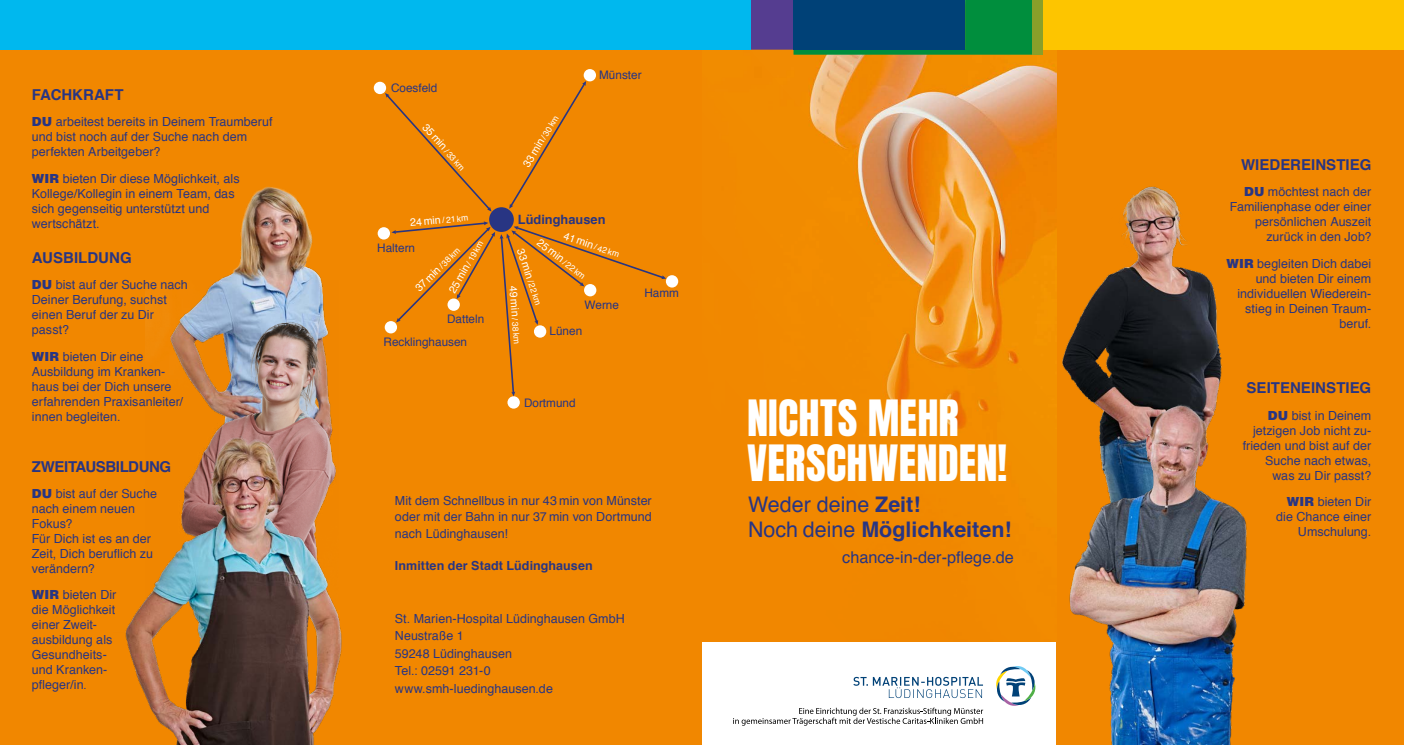
<style>
.page{position:relative;width:1404px;height:745px;background:#fff}
.page>*{position:absolute;margin:0;border:0;box-sizing:border-box;transform-origin:0 0}
.t1{font:42.5px/45px "Anton";letter-spacing:.005em;color:#fff}
.t2{font:21.5px/25.8px "Helvetica";color:#283583}
.t3{font:16.25px "Helvetica";color:#283583}
.t4{font:700 15px "Helvetica";color:#283583}
.t5{font:700 15px "Helvetica";letter-spacing:-.025em;color:#283583}
.t6{font:700 12.75px "Helvetica";color:#283583}
.t7{font:12.5px/15px "Helvetica";letter-spacing:.005em;color:#283583}
.t8{font:700 12.5px "Helvetica";letter-spacing:.005em;color:#283583}
.t9{font:11.75px/22.9px "Helvetica";color:#283583}
.t10{font:10.62px "Helvetica";color:#fff}
.s1{font-family:"Helvetica LT Std";font-weight:900}
.s2{font-size:11.25px}
.s3{font-size:8.5px}
.s4{font-weight:700}
</style>
<div class="page">
<div style="left:0;top:0;width:702px;height:744px;background:#f18700"></div>
<div style="left:1056px;top:0;width:347px;height:744px;background:#f18700"></div>
<div style="left:489px;top:207px;width:25px;height:25px;background:#283583;border-radius:50%"></div>
<div style="left:583px;top:69px;width:13px;height:12px;background:#fff;border-radius:50%"></div>
<svg style="left:384px;top:321px;width:13px;height:12px"></svg>
<div style="left:665px;top:275px;width:13px;height:12px;background:#fff;border-radius:50%"></div>
<div style="left:374px;top:82px;width:12px;height:12px;background:#fff;border-radius:50%"></div>
<div style="left:507px;top:396px;width:13px;height:12px;background:#fff;border-radius:50%"></div>
<div style="left:377px;top:227px;width:13px;height:12px;background:#fff;border-radius:50%"></div>
<svg style="left:385px;top:93px;width:106px;height:118px"></svg>
<svg style="left:509px;top:81px;width:77px;height:128px"></svg>
<svg style="left:391px;top:221px;width:275px;height:175px"></svg>
<img style="left:702px;top:0;width:354px;height:641px">
<div style="left:793px;top:0;width:239px;height:55px;background:#008e3d"></div>
<div style="left:751px;top:0;width:42px;height:50px;background:#553d90"></div>
<div style="left:793px;top:0;width:172px;height:50px;background:#004177"></div>
<svg style="left:733px;top:707px;width:250px;height:18px"></svg>
<svg style="left:853px;top:676px;width:129px;height:21px"></svg>
<svg style="left:996px;top:666px;width:38px;height:40px"></svg>
<img style="left:1048px;top:128px;width:174px;height:237px">
<div style="left:1043px;top:0;width:360px;height:50px;background:#fdc500"></div>
<div style="left:1032px;top:0;width:10px;height:55px;background:#899f2a"></div>
<div style="left:0;top:0;width:750px;height:50px;background:#00b8ee"></div>
<img style="left:219px;top:186px;width:103px;height:94px">
<img style="left:145px;top:280px;width:187px;height:143px">
<img style="left:125px;top:423px;width:217px;height:321px">
<img style="left:1034px;top:365px;width:213px;height:379px">
<p class="t4" style="left:32px;top:82px;width:93px">FACHKRAFT</p>
<p class="t7" style="left:32px;top:115px;width:242px"><span class="s1">DU</span> arbeitest bereits in Deinem Traumberuf und bist noch auf der Suche nach dem perfekten Arbeitgeber?</p>
<p class="t7" style="left:32px;top:171px;width:209px"><span class="s1">WIR</span> bieten Dir diese Möglichkeit, als<br>Kollege/Kollegin in einem Team, das sich gegenseitig unterstützt und wertschätzt.</p>
<p class="t4" style="left:32px;top:245px;width:101px">AUSBILDUNG</p>
<p class="t7" style="left:32px;top:278px;width:157px"><span class="s1">DU</span> bist auf der Suche nach<br>Deiner Berufung, suchst einen Beruf der zu Dir passt?</p>
<p class="t7" style="left:32px;top:349px;width:153px"><span class="s1">WIR</span> bieten Dir eine<br>Ausbildung im Kranken&shy;haus bei der Dich unsere erfahrenden Praxisanleiter/ innen -begleiten.</p>
<p class="t5" style="left:32px;top:454px;width:141px">ZWEITAUSBILDUNG</p>
<p class="t7" style="left:32px;top:486px;width:127px"><span class="s1">DU</span> bist auf der Suche nach einem neuen<br>Fokus?<br>Für Dich ist es an der<br>Zeit, Dich beruflich zu verändern?</p>
<p class="t7" style="left:32px;top:587px;width:86px"><span class="s1">WIR</span> bieten Dir die -Möglichkeit einer Zweit&shy;ausbildung als<br>Gesundheits&shy;und Kranken&shy;pfleger/in<span class="s2">.</span></p>
<p class="t9" style="left:391px;top:76px;width:48px">Coesfeld</p>
<p class="t10" style="left:431px;top:120px;width:60px;rotate:48deg">35 min <span class="s3">/ 33 km</span></p>
<p class="t10" style="left:518px;top:161px;width:60px;rotate:-59deg">33 min <span class="s3">/ 30 km</span></p>
<p class="t9" style="left:599px;top:64px;width:44px">Münster</p>
<p class="t10" style="left:409px;top:214px;width:60px;rotate:-6deg">24 min <span class="s3">/ 21 km</span></p>
<p class="t6" style="left:518px;top:209px;width:89px">Lüdinghausen</p>
<p class="t10" style="left:444px;top:287px;width:60px;rotate:-60deg">25 min <span class="s3">/ 19 km</span></p>
<p class="t9" style="left:377px;top:236px;width:39px">Haltern</p>
<p class="t10" style="left:411px;top:284px;width:60px;rotate:-45deg">37 min <span class="s3">/ 38 km</span></p>
<p class="t9" style="left:383px;top:308px;width:102px;text-indent:63px">Datteln<br>Recklinghausen</p>
<p class="t10" style="left:566px;top:227px;width:60px;rotate:19deg">41 min <span class="s3">/ 42 km</span></p>
<p class="t10" style="left:543px;top:234px;width:60px;rotate:37deg">25 min <span class="s3">/ 22 km</span></p>
<p class="t10" style="left:528px;top:246px;width:60px;rotate:71deg">33 min <span class="s3">/ 22 km</span></p>
<p class="t10" style="left:521px;top:285px;width:60px;rotate:86deg">49 min <span class="s3">/ 38 km</span></p>
<p class="t9" style="left:584px;top:293px;width:36px">Werne</p>
<p class="t9" style="left:549px;top:320px;width:34px">Lünen</p>
<p class="t9" style="left:644px;top:282px;width:36px">Hamm</p>
<p class="t9" style="left:524px;top:391px;width:53px">Dortmund</p>
<p class="t7" style="left:395px;top:492px;width:258px;line-height:16.2px;text-align:justify">Mit dem Schnellbus in nur 43 min von Münster oder mit der Bahn in nur 37 min von Dortmund nach Lüdinghausen!</p>
<p class="t8" style="left:395px;top:555px;width:199px">Inmitten der Stadt Lüdinghausen</p>
<p class="t7" style="left:395px;top:609px;width:231px;line-height:17.5px">St. Marien-Hospital Lüdinghausen GmbH<br>Neustraße 1<br>59248 Lüdinghausen<br>Tel.: 02591 231-0 www.smh-luedinghausen.de</p>
<h1 class="t1" style="left:747px;top:398px;width:262px">NICHTS MEHR<br>VERSCHWENDEN!</h1>
<h2 class="t2" style="left:748px;top:491px;width:265px">Weder deine <span class="s4">Zeit!<br></span>Noch deine <span class="s4">Möglichkeiten!</span></h2>
<h3 class="t3" style="left:842px;top:544px;width:173px">chance-in-der-pflege.de</h3>
<p class="t4" style="left:1240px;top:152px;width:132px">WIEDEREINSTIEG</p>
<p class="t7" style="left:1229px;top:185px;width:143px;text-align:right"><span class="s1">DU</span> möchtest nach der<br>Familienphase oder einer persönlichen Auszeit zurück in den Job?</p>
<p class="t7" style="left:1226px;top:256px;width:146px;text-align:right"><span class="s1">WIR</span> begleiten Dich dabei und bieten Dir einem individuellen Wiederein&shy;stieg in -Deinen Traum&shy;beruf.</p>
<p class="t4" style="left:1246px;top:375px;width:126px">SEITENEINSTIEG</p>
<p class="t7" style="left:1242px;top:408px;width:130px;text-align:right"><span class="s1">DU</span> bist in Deinem jetzigen Job nicht zu&shy;frieden und bist auf der<br>Suche nach etwas, was zu Dir passt?</p>
<p class="t7" style="left:1276px;top:494px;width:96px;text-align:right"><span class="s1">WIR</span> bieten Dir die Chance einer<br>Umschulung.</p>
</div>
